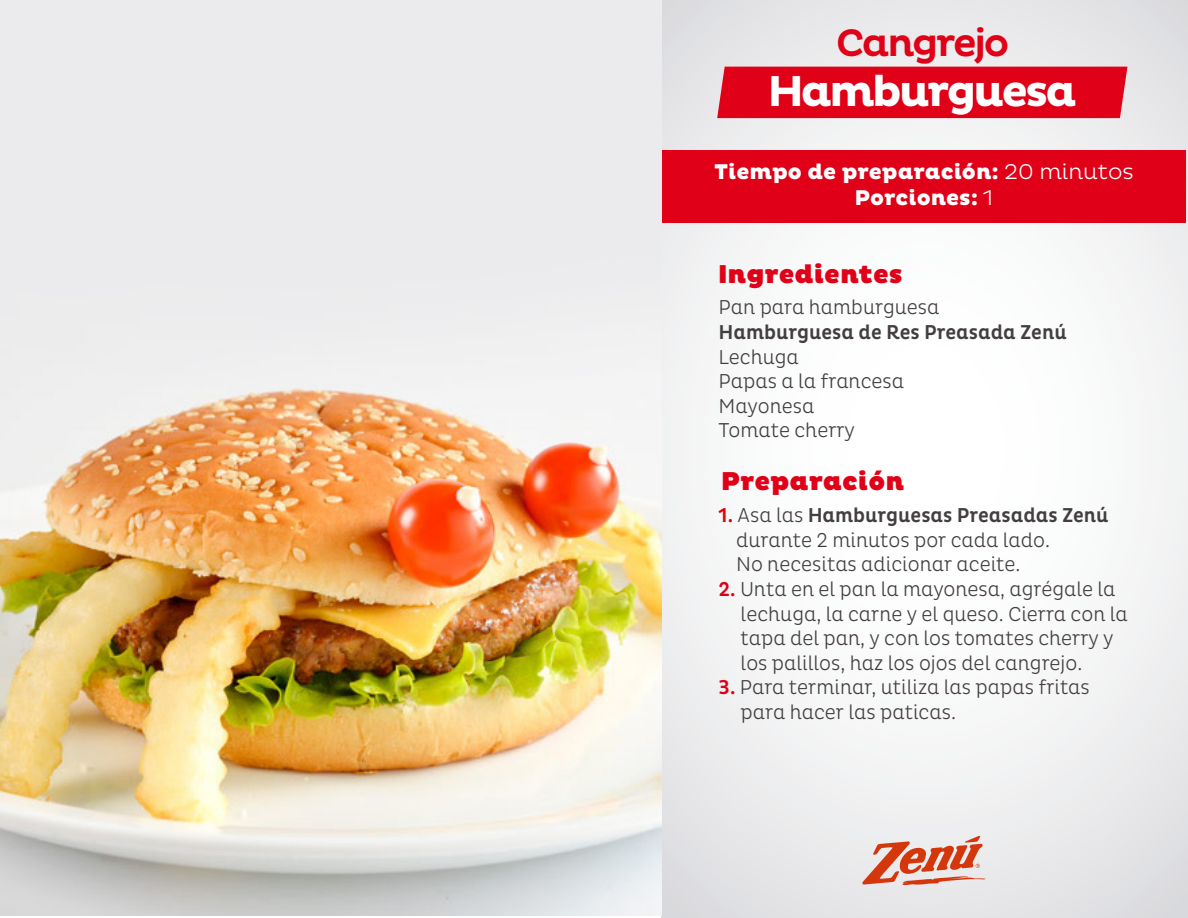
<style>
.page{position:relative;width:1188px;height:918px;background:#fff}
.page>*{position:absolute;margin:0;border:0;box-sizing:border-box;transform-origin:0 0}
.t1{font:700 43.95px "Pluto";letter-spacing:-.06em;color:#fff}
.t2{font:500 39px "Pluto";letter-spacing:-.06em;color:#e00017}
.t3{font:900 26.25px "Pluto";color:#e00017}
.t4{font:800 21.75px/25.8px "Pluto";color:#fff;text-align:center}
.t5{font:300 20.4px/24.6px "Pluto Cond";color:#433f40}
.t6{font:500 20.4px "Pluto Cond";color:#433f40}
.s1{font-weight:300}
.s2{font-weight:500;color:#e00109}
.s3{font-weight:500}
.s4{font-weight:500;color:#e00017}
</style>
<div class="page">
<svg style="left:662px;top:0;width:526px;height:918px"></svg>
<div style="left:662px;top:150px;width:524px;height:72px;background:#e00017"></div>
<svg style="left:862px;top:835px;width:124px;height:50px;background:#e2a697"></svg>
<div style="left:717px;top:67px;width:410px;height:51px;background:#e00017"></div>
<img style="left:0;top:0;width:662px;height:916px">
<h2 class="t2" style="left:836px;top:21px;width:175px">Cangrejo</h2>
<h1 class="t1" style="left:767px;top:66px;width:311px">Hamburguesa</h1>
<p class="t4" style="left:714px;top:159px;width:421px">Tiempo de preparación: <span class="s1">20 minutos<br></span>Porciones: <span class="s1">1</span></p>
<p class="t3" style="left:718px;top:259px;width:187px">Ingredientes</p>
<p class="t5" style="left:719px;top:295px;width:222px">Pan para hamburguesa</p>
<p class="t6" style="left:719px;top:321px;width:350px">Hamburguesa de Res Preasada Zenú</p>
<p class="t5" style="left:719px;top:345px;width:187px">Lechuga<br>Papas a la francesa<br>Mayonesa<br>Tomate cherry</p>
<p class="t3" style="left:721px;top:465px;width:185px">Preparación</p>
<p class="t5" style="left:736px;top:503px;width:374px;text-indent:-18px"><span class="s2">1.</span> Asa las <span class="s3">Hamburguesas Preasadas Zenú </span>durante 2 minutos por cada lado.<br>No necesitas adicionar aceite.</p>
<p class="t5" style="left:741px;top:577px;width:389px;text-indent:-22px"><span class="s4">2.</span> Unta en el pan la mayonesa, agrégale la lechuga, la carne y el queso. Cierra con la tapa del pan, y con los tomates cherry y los palillos, haz los ojos del cangrejo.</p>
<p class="t5" style="left:741px;top:675px;width:351px;text-indent:-22px"><span class="s4">3.</span> Para terminar, utiliza las papas fritas para hacer las paticas.</p>
</div>
